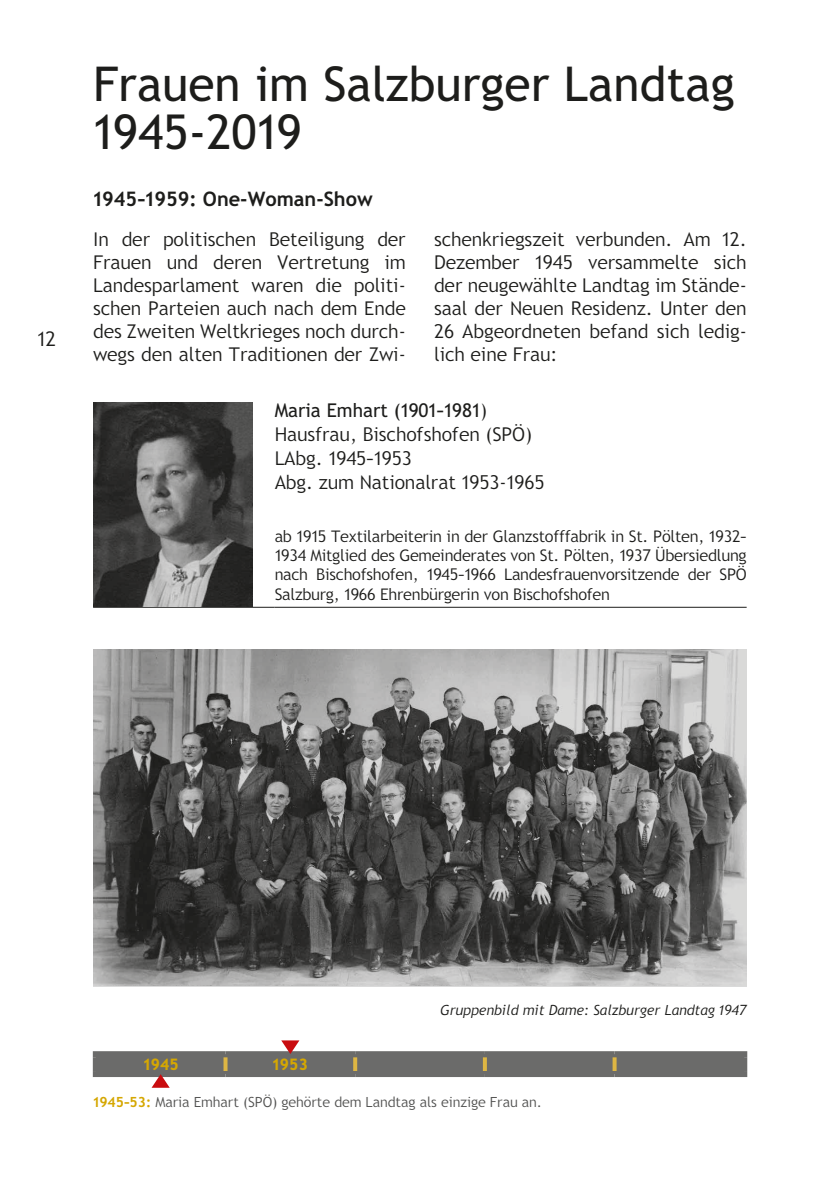
<style>
.page{position:relative;width:840px;height:1191px;background:#fff}
.page>*{position:absolute;margin:0;border:0;box-sizing:border-box;transform-origin:0 0}
.Inhaltstitel{font:48px/48px "Trebuchet SBG2";color:#1d1d1b}
.ZwiTi{font:700 20px "Trebuchet SBG2";color:#1d1d1b}
.t1{font:300 20px "Trebuchet SBG2";color:#1d1d1b}
.Grundtext_ohne_Einrü{font:300 19px/23px "Trebuchet SBG2";color:#1d1d1b;text-align:justify}
.Info_Person{font:300 19px/24px "Trebuchet SBG2";color:#1d1d1b}
.Biografie{font:300 16px/19.2px "Trebuchet SBG2";letter-spacing:-.01em;color:#1d1d1b;text-align:justify}
.FT_7pt__Bildtext{font:900 16px "Trebuchet SBG2";color:#d5a702}
.Zeitleiste{font:300 14px "Trebuchet SBG2";color:#525251}
.FT_7pt__Bildtext-2{font:italic 300 14px "Trebuchet SBG2";color:#1d1d1b}
.s1{font-weight:400}
.s2{font-weight:700;color:#d5a702}
</style>
<div class="page">
<div style="left:93px;top:1051px;width:132px;height:6px;background:#6b6b6a"></div>
<div style="left:93px;top:1057px;width:6px;height:14px;background:#6b6b6a"></div>
<div style="left:614px;top:1051px;width:132px;height:6px;background:#6b6b6a"></div>
<div style="left:740px;top:1057px;width:6px;height:14px;background:#6b6b6a"></div>
<div style="left:93px;top:1071px;width:132px;height:6px;background:#6b6b6a"></div>
<div style="left:614px;top:1071px;width:132px;height:6px;background:#6b6b6a"></div>
<svg style="left:96px;top:1040px;width:647px;height:47px"></svg>
<hr style="left:93px;top:607px;width:181px;height:1px;background:#1d1d1b">
<hr style="left:274px;top:607px;width:472px;height:1px;background:#1d1d1b">
<img style="left:93px;top:402px;width:159px;height:205px">
<img style="left:93px;top:649px;width:653px;height:336px">
<p class="t1" style="left:37px;top:326px;width:20px">12</p>
<p class="Inhaltstitel" style="left:93px;top:61px;width:643px">Frauen im Salzburger Landtag<br>1945-2019</p>
<p class="ZwiTi" style="left:93px;top:186px;width:281px">1945–1959: One-Woman-Show</p>
<p class="Grundtext_ohne_Einrü" style="left:93px;top:227px;width:314px">In der politischen Beteiligung der Frauen und deren Vertretung im Landesparlament waren die politi&shy;schen Parteien auch nach dem Ende des Zweiten Weltkrieges noch durch&shy;wegs den alten Traditionen der Zwi-</p>
<p class="Grundtext_ohne_Einrü" style="left:434px;top:227px;width:314px">schenkriegszeit verbunden. Am 12.<br>Dezember 1945 versammelte sich der neugewählte Landtag im Stände&shy;saal der Neuen Residenz. Unter den 26 Abgeordneten befand sich ledig&shy;lich eine Frau:</p>
<p class="Info_Person" style="left:274px;top:398px;width:271px"><span class="s1">Maria Emhart (1901–1981</span>)<br>Hausfrau, Bischofshofen (SPÖ)<br>LAbg. 1945–1953<br>Abg. zum Nationalrat 1953-1965</p>
<p class="Biografie" style="left:274px;top:526px;width:473px">ab 1915 Textilarbeiterin in der Glanzstofffabrik in St. Pölten, 1932– 1934 Mitglied des Gemeinderates von St. Pölten, 1937 Übersiedlung nach Bischofshofen, 1945–1966 Landesfrauenvorsitzende der SPÖ Salzburg, 1966 Ehrenbürgerin von Bischofshofen</p>
<p class="FT_7pt__Bildtext-2" style="left:440px;top:1001px;width:308px">Gruppenbild mit Dame: Salzburger Landtag 1947</p>
<p class="FT_7pt__Bildtext" style="left:143px;top:1054px;width:37px">1945</p>
<p class="FT_7pt__Bildtext" style="left:272px;top:1054px;width:37px">1953</p>
<p class="Zeitleiste" style="left:93px;top:1093px;width:450px"><span class="s2">1945–53:</span> Maria Emhart (SPÖ) gehörte dem Landtag als einzige Frau an.</p>
</div>
